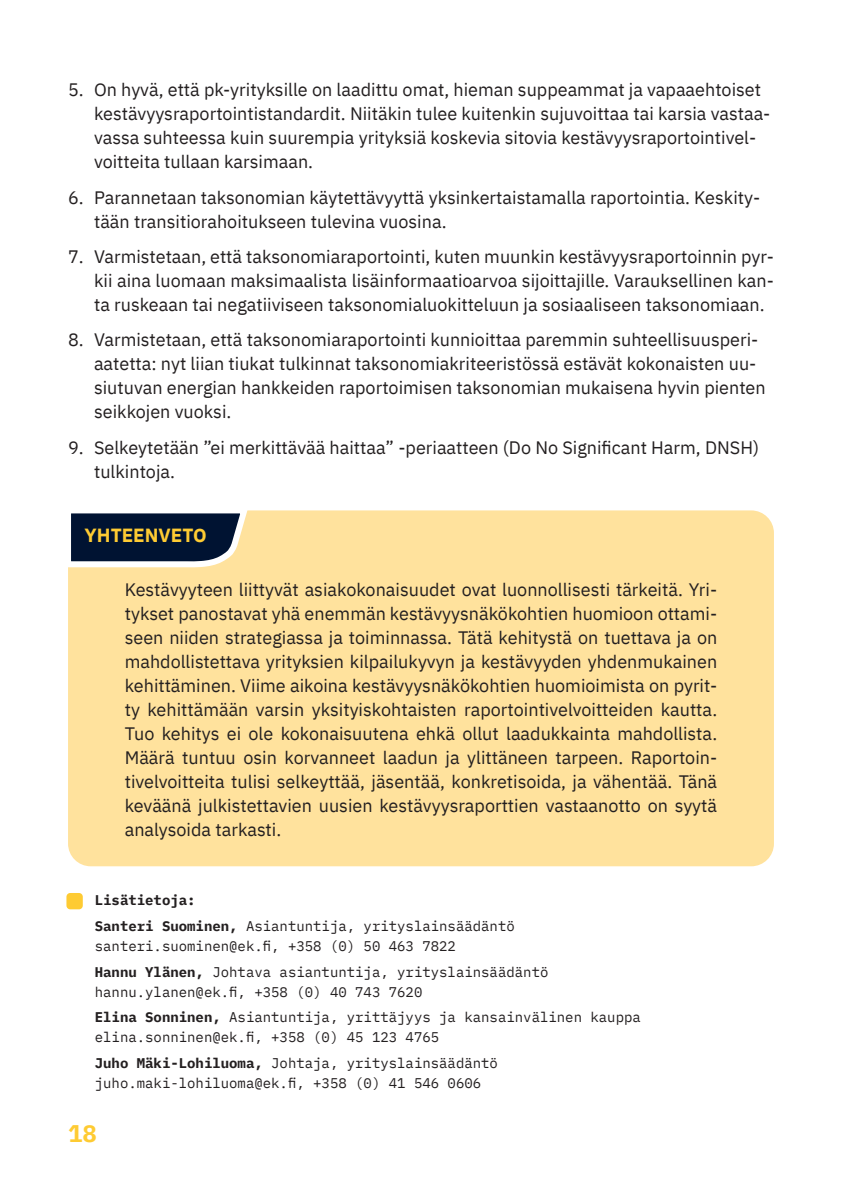
<style>
.page{position:relative;width:842px;height:1191px;background:#fff}
.page>*{position:absolute;margin:0;border:0;box-sizing:border-box;transform-origin:0 0}
.t1{font:700 24px "IBM Plex Sans";color:#fecb33}
.t2{font:700 19px "IBM Plex Sans";color:#fecb33}
.t3{font:18px/24px "IBM Plex Sans";color:#231f20}
.t4{font:14px/25.6px "IBM Plex Mono";color:#231f20}
.s1{font-weight:700}
</style>
<div class="page">
<div style="left:68px;top:510px;width:706px;height:356px;background:#ffe29d;border-radius:23px"></div>
<svg style="left:68px;top:510px;width:184px;height:58px;background:#485363"></svg>
<div style="left:66px;top:893px;width:17px;height:16px;background:#fecb33;border-radius:4px"></div>
<p class="t3" style="left:94px;top:76px;width:678px;text-indent:-26px">5. On hyvä, että pk-yrityksille on laadittu omat, hieman suppeammat ja vapaaehtoiset kestävyysraportointistandardit. Niitäkin tulee kuitenkin sujuvoittaa tai karsia vastaa&shy;vassa suhteessa kuin suurempia yrityksiä koskevia sitovia kestävyysraportointivel&shy;voitteita tullaan karsimaan.</p>
<p class="t3" style="left:94px;top:184px;width:668px;text-indent:-26px">6. Parannetaan taksonomian käytettävyyttä yksinkertaistamalla raportointia. Keskity&shy;tään transitiorahoitukseen tulevina vuosina.</p>
<p class="t3" style="left:94px;top:243px;width:681px;text-align:justify;text-indent:-26px">7. Varmistetaan, että taksonomiaraportointi, kuten muunkin kestävyysraportoinnin pyr&shy;kii aina luomaan maksimaalista lisäinformaatioarvoa sijoittajille. Varauksellinen kan&shy;ta ruskeaan tai negatiiviseen taksonomialuokitteluun ja sosiaaliseen taksonomiaan.</p>
<p class="t3" style="left:94px;top:326px;width:673px;text-indent:-26px">8. Varmistetaan, että taksonomiaraportointi kunnioittaa paremmin suhteellisuusperi&shy;aatetta: nyt liian tiukat tulkinnat taksonomiakriteeristössä estävät kokonaisten uu&shy;siutuvan energian hankkeiden raportoimisen taksonomian mukaisena hyvin pienten seikkojen vuoksi.</p>
<p class="t3" style="left:94px;top:434px;width:666px;text-indent:-26px">9. Selkeytetään ”ei merkittävää haittaa” -periaatteen (Do No Significant Harm, DNSH) tulkintoja.</p>
<p class="t2" style="left:85px;top:520px;width:124px">YHTEENVETO</p>
<p class="t3" style="left:125px;top:576px;width:594px;text-align:justify">Kestävyyteen liittyvät asiakokonaisuudet ovat luonnollisesti tärkeitä. Yri&shy;tykset panostavat yhä enemmän kestävyysnäkökohtien huomioon ottami&shy;seen niiden strategiassa ja toiminnassa. Tätä kehitystä on tuettava ja on mahdollistettava yrityksien kilpailukyvyn ja kestävyyden yhdenmukainen kehittäminen. Viime aikoina kestävyysnäkökohtien huomioimista on pyrit&shy;ty kehittämään varsin yksityiskohtaisten raportointivelvoitteiden kautta.<br>Tuo kehitys ei ole kokonaisuutena ehkä ollut laadukkainta mahdollista.<br>Määrä tuntuu osin korvanneet laadun ja ylittäneen tarpeen. Raportoin&shy;tivelvoitteita tulisi selkeyttää, jäsentää, konkretisoida, ja vähentää. Tänä keväänä julkistettavien uusien kestävyysraporttien vastaanotto on syytä analysoida tarkasti.</p>
<p class="t4" style="left:95px;top:886px;width:422px"><span class="s1">Lisätietoja:<br>Santeri Suominen,</span> Asiantuntija, yrityslainsäädäntö</p>
<p class="t4" style="left:95px;top:932px;width:455px">santeri.suominen@ek.fi, +358 (0) 50 463 7822<br><span class="s1">Hannu Ylänen,</span> Johtava asiantuntija, yrityslainsäädäntö</p>
<p class="t4" style="left:95px;top:977px;width:548px">hannu.ylanen@ek.fi, +358 (0) 40 743 7620<br><span class="s1">Elina Sonninen,</span> Asiantuntija, yrittäjyys ja kansainvälinen kauppa</p>
<p class="t4" style="left:95px;top:1023px;width:405px">elina.sonninen@ek.fi, +358 (0) 45 123 4765<br><span class="s1">Juho Mäki-Lohiluoma,</span> Johtaja, yrityslainsäädäntö</p>
<p class="t4" style="left:95px;top:1069px;width:388px">juho.maki-lohiluoma@ek.fi, +358 (0) 41 546 0606</p>
<h1 class="t1" style="left:68px;top:1114px;width:30px">18</h1>
</div>
